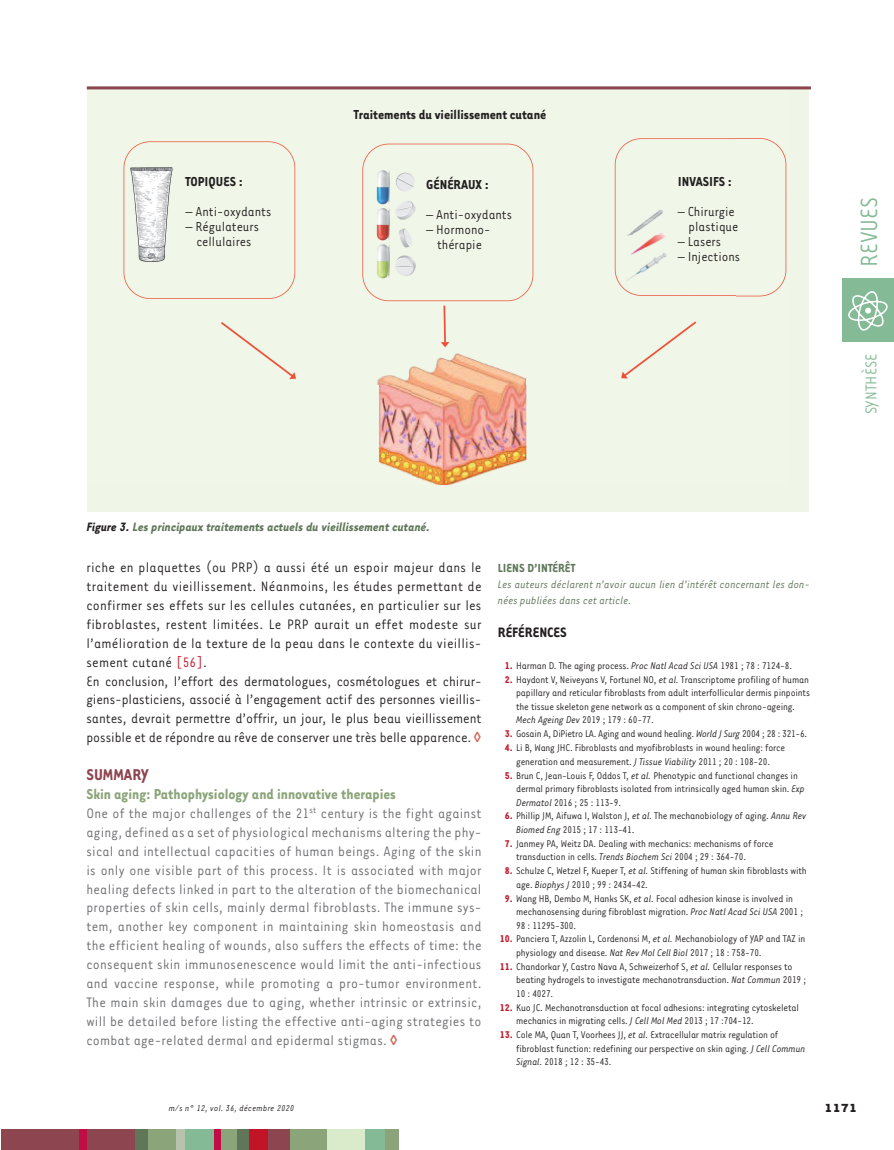
<style>
.page{position:relative;width:894px;height:1150px;background:#fff}
.page>*{position:absolute;margin:0;border:0;box-sizing:border-box;transform-origin:0 0}
.t1{font:27px "Tarzana Narrow";color:#84ba95}
.t2{font:18px "Tarzana Narrow";color:#84ba95}
.t3{font:700 18px "Tarzana Narrow";color:#8d454f}
.t4{font:700 16.5px "Tarzana Narrow";color:#8ba479}
.t5{font:15.75px/18.9px "Tarzana Narrow";letter-spacing:.015em;color:#6c6d70;text-align:justify}
.t6{font:15.75px/18.9px "Tarzana Narrow";letter-spacing:.015em;color:#231f20}
.t7{font:700 15.75px "Tarzana Narrow";color:#231f20}
.t8{font:15px/15px "Tarzana Narrow";color:#231f20;text-align:center}
.t9{font:700 15px "Tarzana Narrow";color:#231f20}
.t10{font:italic 700 13.95px "Tarzana Narrow";color:#5f7659}
.t11{font:700 13.5px "Tarzana Narrow";color:#5f7659}
.t12{font:700 13.5px "Tarzana Wide";color:#231f20}
.t13{font:italic 12.45px/15.9px "Tarzana Narrow";color:#5f7659}
.t14{font:11.25px/13.5px "Tarzana Narrow";letter-spacing:-.015em;color:#231f20}
.t15{font:italic 9.75px "Tarzana Narrow";letter-spacing:.025em;color:#231f20}
.s1{color:#231f20}
.s2{color:#c11527}
.s3{font-weight:700;color:#c11527}
.s4{font-style:italic}
</style>
<div class="page">
<div style="left:841px;top:278px;width:52px;height:64px;background:#84ba95"></div>
<svg style="left:848px;top:291px;width:39px;height:39px"></svg>
<div style="left:1px;top:1128px;width:134px;height:21px;background:#8d454f"></div>
<div style="left:236px;top:1128px;width:13px;height:21px;background:#5f7659"></div>
<div style="left:79px;top:1128px;width:8px;height:21px;background:#c10d45"></div>
<div style="left:135px;top:1128px;width:21px;height:21px;background:#5f7659"></div>
<div style="left:148px;top:1128px;width:30px;height:21px;background:#8ba479"></div>
<div style="left:176px;top:1128px;width:9px;height:21px;background:#b6c4ad"></div>
<div style="left:185px;top:1128px;width:29px;height:21px;background:#84ba95"></div>
<div style="left:218px;top:1128px;width:19px;height:21px;background:#8ba479"></div>
<div style="left:214px;top:1128px;width:6px;height:21px;background:#c10d45"></div>
<div style="left:249px;top:1128px;width:27px;height:21px;background:#c11527"></div>
<div style="left:288px;top:1128px;width:39px;height:21px;background:#8ba479"></div>
<div style="left:268px;top:1128px;width:21px;height:21px;background:#8d454f"></div>
<div style="left:327px;top:1128px;width:39px;height:21px;background:#daebcb"></div>
<div style="left:365px;top:1128px;width:21px;height:21px;background:#84ba95"></div>
<div style="left:385px;top:1128px;width:13px;height:21px;background:#8ba479"></div>
<div style="left:87px;top:86px;width:721px;height:426px;background:#eff6e8"></div>
<img style="left:89px;top:89px;width:699px;height:396px">
<hr style="left:87px;top:86px;width:723px;height:3px;background:#8d454f">
<h3 class="t9" style="left:185px;top:172px;width:59px">TOPIQUES :</h3>
<h3 class="t8" style="left:185px;top:203px;width:87px">– Anti-oxydants</h3>
<h3 class="t8" style="left:185px;top:218px;width:75px">– Régulateurs cellulaires</h3>
<h3 class="t9" style="left:354px;top:105px;width:194px">Traitements du vieillissement cutané</h3>
<h3 class="t9" style="left:426px;top:174px;width:64px">GÉNÉRAUX :</h3>
<h3 class="t8" style="left:426px;top:206px;width:87px">– Anti-oxydants</h3>
<h3 class="t8" style="left:426px;top:221px;width:66px">– Hormono&shy;thérapie</h3>
<p class="t10" style="left:87px;top:518px;width:345px"><span class="s1">Figure 3.</span> Les principaux traitements actuels du vieillissement cutané.</p>
<h3 class="t9" style="left:677px;top:172px;width:56px">INVASIFS :</h3>
<h3 class="t8" style="left:677px;top:203px;width:62px;text-align:right">– Chirurgie plastique</h3>
<h3 class="t8" style="left:677px;top:233px;width:45px">– Lasers</h3>
<h3 class="t8" style="left:677px;top:248px;width:64px">– Injections</h3>
<p class="t6" style="left:86px;top:557px;width:396px">riche en plaquettes (ou PRP) a aussi été un espoir majeur dans le traitement du vieillissement. Néanmoins, les études permettant de confirmer ses effets sur les cellules cutanées, en particulier sur les fibroblastes, restent limitées. Le PRP aurait un effet modeste sur l’amélioration de la texture de la peau dans le contexte du vieillis&shy;sement cutané <span class="s2">[56]</span>.<br>En conclusion, l’effort des dermatologues, cosmétologues et chirur&shy;giens-plasticiens, associé à l’engagement actif des personnes vieillis&shy;santes, devrait permettre d’offrir, un jour, le plus beau vieillissement possible et de répondre au rêve de conserver une très belle apparence.</p>
<h2 class="t3" style="left:86px;top:763px;width:64px">SUMMARY</h2>
<h3 class="t4" style="left:86px;top:783px;width:311px">Skin aging: Pathophysiology and innovative therapies</h3>
<p class="t5" style="left:86px;top:802px;width:396px">One of the major challenges of the 21<sup>st</sup> century is the fight against aging, defined as a set of physiological mechanisms altering the phy&shy;sical and intellectual capacities of human beings. Aging of the skin is only one visible part of this process. It is associated with major healing defects linked in part to the alteration of the biomechanical properties of skin cells, mainly dermal fibroblasts. The immune sys&shy;tem, another key component in maintaining skin homeostasis and the efficient healing of wounds, also suffers the effects of time: the consequent skin immunosenescence would limit the anti-infectious and vaccine response, while promoting a pro-tumor environment.<br>The main skin damages due to aging, whether intrinsic or extrinsic, will be detailed before listing the effective anti-aging strategies to combat age-related dermal and epidermal stigmas.</p>
<p class="t11" style="left:497px;top:559px;width:79px">LIENS D’INTÉRÊT</p>
<p class="t13" style="left:497px;top:575px;width:313px">Les auteurs déclarent n’avoir aucun lien d’intérêt concernant les don&shy;nées publiées dans cet article.</p>
<h3 class="t7" style="left:497px;top:622px;width:70px">RÉFÉRENCES</h3>
<p class="t14" style="left:504px;top:658px;width:289px"><span class="s3">1.</span> Harman D. The aging process. <span class="s4">Proc Natl Acad Sci USA</span> 1981 ; 78 : 7124-8.</p>
<p class="t14" style="left:516px;top:672px;width:295px;text-indent:-11px"><span class="s3">2.</span> Haydont V, Neiveyans V, Fortunel NO, <span class="s4">et al.</span> Transcriptome profiling of human papillary and reticular fibroblasts from adult interfollicular dermis pinpoints the tissue skeleton gene network as a component of skin chrono-ageing.<br><span class="s4">Mech Ageing Dev</span> 2019 ; 179 : 60-77.</p>
<p class="t14" style="left:504px;top:726px;width:304px"><span class="s3">3.</span> Gosain A, DiPietro LA. Aging and wound healing. <span class="s4">World J Surg</span> 2004 ; 28 : 321-6.</p>
<p class="t14" style="left:504px;top:740px;width:282px;text-align:center"><span class="s3">4.</span> Li B, Wang JHC. Fibroblasts and myofibroblasts in wound healing: force generation and measurement. <span class="s4">J Tissue Viability</span> 2011 ; 20 : 108-20.</p>
<p class="t14" style="left:516px;top:767px;width:290px;text-indent:-11px"><span class="s3">5.</span> Brun C, Jean-Louis F, Oddos T, <span class="s4">et al.</span> Phenotypic and functional changes in dermal primary fibroblasts isolated from intrinsically aged human skin. <span class="s4">Exp<br>Dermatol</span> 2016 ; 25 : 113-9.</p>
<p class="t14" style="left:516px;top:808px;width:292px;text-indent:-11px"><span class="s3">6.</span> Phillip JM, Aifuwa I, Walston J, <span class="s4">et al.</span> The mechanobiology of aging. <span class="s4">Annu Rev<br>Biomed Eng</span> 2015 ; 17 : 113-41.</p>
<p class="t14" style="left:516px;top:836px;width:259px;text-indent:-11px"><span class="s3">7.</span> Janmey PA, Weitz DA. Dealing with mechanics: mechanisms of force transduction in cells. <span class="s4">Trends Biochem Sci</span> 2004 ; 29 : 364-70.</p>
<p class="t14" style="left:516px;top:863px;width:292px;text-indent:-11px"><span class="s3">8.</span> Schulze C, Wetzel F, Kueper T, <span class="s4">et al.</span> Stiffening of human skin fibroblasts with age. <span class="s4">Biophys J</span> 2010 ; 99 : 2434-42.</p>
<p class="t14" style="left:516px;top:890px;width:288px;text-indent:-11px"><span class="s3">9.</span> Wang HB, Dembo M, Hanks SK, <span class="s4">et al.</span> Focal adhesion kinase is involved in mechanosensing during fibroblast migration. <span class="s4">Proc Natl Acad Sci USA</span> 2001 ;<br>98 : 11295-300.</p>
<p class="t14" style="left:516px;top:931px;width:290px;text-indent:-16px"><span class="s3">10.</span> Panciera T, Azzolin L, Cordenonsi M, <span class="s4">et al.</span> Mechanobiology of YAP and TAZ in physiology and disease. <span class="s4">Nat Rev Mol Cell Biol</span> 2017 ; 18 : 758-70.</p>
<p class="t14" style="left:516px;top:958px;width:291px;text-indent:-16px"><span class="s3">11.</span> Chandorkar Y, Castro Nava A, Schweizerhof S, <span class="s4">et al.</span> Cellular responses to beating hydrogels to investigate mechanotransduction. <span class="s4">Nat Commun</span> 2019 ;<br>10 : 4027.</p>
<p class="t14" style="left:516px;top:999px;width:284px;text-indent:-16px"><span class="s3">12.</span> Kuo JC. Mechanotransduction at focal adhesions: integrating cytoskeletal mechanics in migrating cells. <span class="s4">J Cell Mol Med</span> 2013 ; 17 :704-12.</p>
<p class="t14" style="left:516px;top:1027px;width:291px;text-indent:-16px"><span class="s3">13.</span> Cole MA, Quan T, Voorhees JJ, <span class="s4">et al.</span> Extracellular matrix regulation of fibroblast function: redefining our perspective on skin aging. <span class="s4">J Cell Commun<br>Signal.</span> 2018 ; 12 : 35-43.</p>
<h1 class="t1" style="left:852px;top:267px;width:71px;rotate:-90deg">REVUES</h1>
<h2 class="t2" style="left:860px;top:414px;width:62px;rotate:-90deg">SYNTHÈSE</h2>
<p class="t15" style="left:169px;top:1101px;width:127px">m/s n° 12, vol. 36, décembre 2020</p>
<p class="t12" style="left:824px;top:1098px;width:34px">1171</p>
</div>
